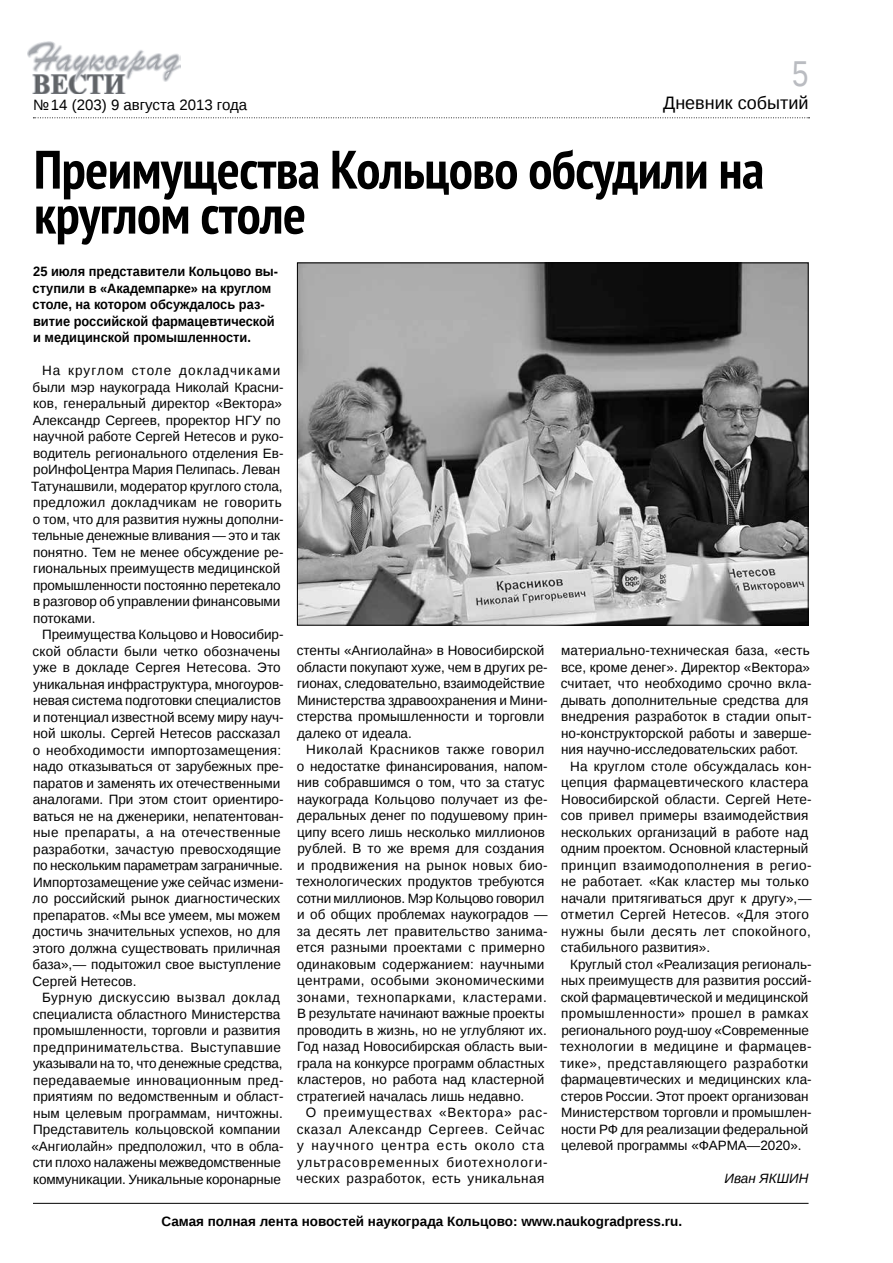
<style>
.page{position:relative;width:893px;height:1263px;background:#fff}
.page>*{position:absolute;margin:0;border:0;box-sizing:border-box;transform-origin:0 0}
.t1{font:700 condensed 54px/45px "PT Sans";letter-spacing:-.01em;color:#000}
.t2{font:36px "Liberation Sans Narrow";color:#babcc1}
.t3{font:18px "Liberation Sans";color:#000}
.t4{font:15px "Liberation Sans";color:#000}
.t5{font:13.5px/16.5px "Liberation Sans";color:#000}
.t6{font:700 13.5px/16.5px "Liberation Sans";color:#000;scale:.95 1}
.t7{font:13.5px/16.5px "Liberation Sans";letter-spacing:.06em;color:#000}
.t8{font:700 13.5px "Liberation Sans";color:#000}
.t9{font:italic 13.5px "Liberation Sans";color:#000}
</style>
<div class="page">
<hr style="left:33px;top:1203px;width:775px;height:1px;background:#000">
<img style="left:28px;top:42px;width:153px;height:51px">
<svg style="left:33px;top:117px;width:776px;height:1px"></svg>
<img style="left:299px;top:264px;width:507px;height:360px">
<h2 class="t2" style="left:792px;top:53px;width:18px">5</h2>
<h3 class="t3" style="left:663px;top:93px;width:147px">Дневник событий</h3>
<h1 class="t1" style="left:34px;top:146px;width:732px">Преимущества Кольцово обсудили на круглом столе</h1>
<p class="t6" style="left:33px;top:263px;width:260px">25 июля представители Кольцово вы&shy;ступили в «Академпарке» на круглом столе, на котором обсуждалось раз&shy;витие российской фармацевтической и медицинской промышленности.</p>
<p class="t5" style="left:31px;top:363px;width:254px;text-indent:11px">На круглом столе докладчиками были мэр наукограда Николай Красни&shy;ков, генеральный директор «Вектора» Александр Сергеев, проректор НГУ по научной работе Сергей Нетесов и руко&shy;водитель регионального отделения Ев&shy;роИнфоЦентра Мария Пелипась. Леван Татунашвили, модератор круглого стола, предложил докладчикам не говорить о том, что для развития нужны дополни&shy;тельные денежные вливания — это и так понятно. Тем не менее обсуждение ре&shy;гиональных преимуществ медицинской промышленности постоянно перетекало в разговор об управлении финансовыми потоками.</p>
<p class="t5" style="left:33px;top:627px;width:253px;text-indent:9px">Преимущества Кольцово и Новосибир&shy;ской области были четко обозначены уже в докладе Сергея Нетесова. Это уникальная инфраструктура, многоуров&shy;невая система подготовки специалистов и потенциал известной всему миру науч&shy;ной школы. Сергей Нетесов рассказал о необходимости импортозамещения: надо отказываться от зарубежных пре&shy;паратов и заменять их отечественными аналогами. При этом стоит ориентиро&shy;ваться не на дженерики, непатентован&shy;ные препараты, а на отечественные разработки, зачастую превосходящие по нескольким параметрам заграничные.<br>Импортозамещение уже сейчас измени&shy;ло российский рынок диагностических препаратов. «Мы все умеем, мы можем достичь значительных успехов, но для этого должна существовать приличная база»,— подытожил свое выступление Сергей Нетесов.</p>
<p class="t5" style="left:31px;top:990px;width:254px;text-align:center">Бурную дискуссию вызвал доклад специалиста областного Министерства промышленности, торговли и развития предпринимательства. Выступавшие указывали на то, что денежные средства, передаваемые инновационным пред&shy;приятиям по ведомственным и област&shy;ным целевым программам, ничтожны.<br>Представитель кольцовской компании «Ангиолайн» предположил, что в обла&shy;сти плохо налажены межведомственные коммуникации. Уникальные коронарные</p>
<p class="t4" style="left:33px;top:96px;width:216px">№ 14 (203) 9 августа 2013 года</p>
<p class="t5" style="left:297px;top:643px;width:252px">стенты «Ангиолайна» в Новосибирской области покупают хуже, чем в других ре&shy;гионах, следовательно, взаимодействие Министерства здравоохранения и Мини&shy;стерства промышленности и торговли далеко от идеала.</p>
<p class="t5" style="left:296px;top:742px;width:253px;text-indent:10px">Николай Красников также говорил о недостатке финансирования, напом&shy;нив собравшимся о том, что за статус наукограда Кольцово получает из фе&shy;деральных денег по подушевому прин&shy;ципу всего лишь несколько миллионов рублей. В то же время для создания и продвижения на рынок новых био&shy;технологических продуктов требуются сотни миллионов. Мэр Кольцово говорил и об общих проблемах наукоградов — за десять лет правительство занима&shy;ется разными проектами с примерно одинаковым содержанием: научными центрами, особыми экономическими зонами, технопарками, кластерами.<br>В результате начинают важные проекты проводить в жизнь, но не углубляют их.<br>Год назад Новосибирская область выи&shy;грала на конкурсе программ областных кластеров, но работа над кластерной стратегией началась лишь недавно.</p>
<p class="t7" style="left:296px;top:1105px;width:253px;text-indent:9px">О преимуществах «Вектора» рас&shy;сказал Александр Сергеев. Сейчас у научного центра есть около ста ультрасовременных биотехнологи&shy;ческих разработок, есть уникальная</p>
<p class="t5" style="left:561px;top:643px;width:252px">материально-техническая база, «есть все, кроме денег». Директор «Вектора» считает, что необходимо срочно вкла&shy;дывать дополнительные средства для внедрения разработок в стадии опыт&shy;но-конструкторской работы и заверше&shy;ния научно-исследовательских работ.</p>
<p class="t5" style="left:561px;top:758px;width:252px;text-indent:9px">На круглом столе обсуждалась кон&shy;цепция фармацевтического кластера Новосибирской области. Сергей Нете&shy;сов привел примеры взаимодействия нескольких организаций в работе над одним проектом. Основной кластерный принцип взаимодополнения в регио&shy;не работает. «Как кластер мы только начали притягиваться друг к другу»,— отметил Сергей Нетесов. «Для этого нужны были десять лет спокойного, стабильного развития».</p>
<p class="t5" style="left:560px;top:956px;width:253px;text-indent:10px">Круглый стол «Реализация региональ&shy;ных преимуществ для развития россий&shy;ской фармацевтической и медицинской промышленности» прошел в рамках регионального роуд-шоу «Современные технологии в медицине и фармацев&shy;тике», представляющего разработки фармацевтических и медицинских кла&shy;стеров России. Этот проект организован Министерством торговли и промышлен&shy;ности РФ для реализации федеральной целевой программы «ФАРМА—2020».</p>
<p class="t9" style="left:724px;top:1169px;width:86px">Иван ЯКШИН</p>
<p class="t8" style="left:161px;top:1212px;width:522px">Самая полная лента новостей наукограда Кольцово: www.naukogradpress.ru.</p>
</div>
